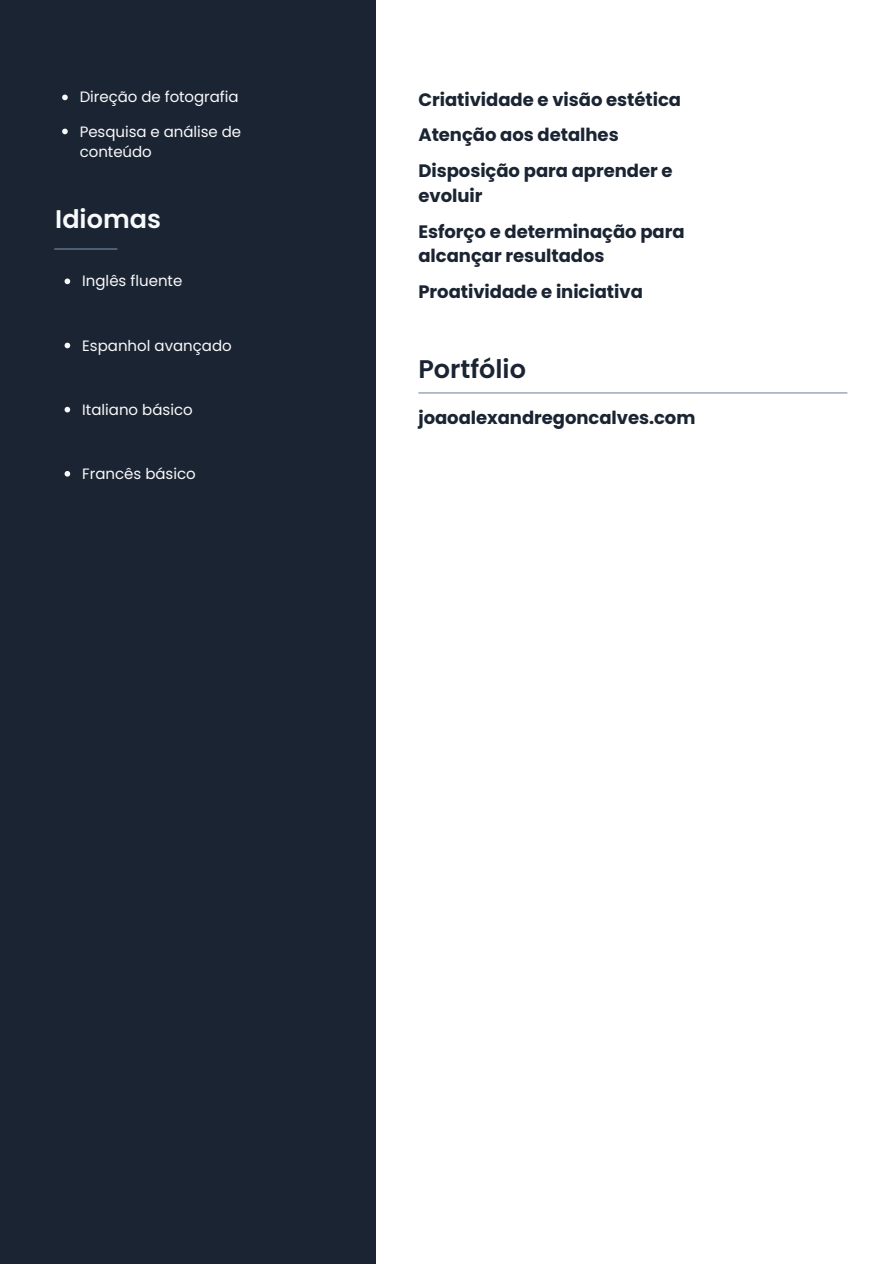
<style>
.page{position:relative;width:894px;height:1264px;background:#fff}
.page>*{position:absolute;margin:0;border:0;box-sizing:border-box;transform-origin:0 0}
.t1{font:600 25.5px "Poppins";color:#1b2432}
.t2{font:600 25.5px "Poppins";color:#f8f9fa}
.t3{font:700 18px/24.8px "Poppins";letter-spacing:-.005em;color:#1b2432}
.t4{font:15px/20.2px "Poppins";color:#f8f9fa}
</style>
<div class="page">
<div style="left:0;top:0;width:375px;height:1263px;background:#1b2432"></div>
<hr style="left:54px;top:248px;width:63px;height:1px;background:#778da9">
<svg style="left:65px;top:278px;width:5px;height:6px"></svg>
<svg style="left:65px;top:343px;width:5px;height:5px"></svg>
<svg style="left:62px;top:95px;width:6px;height:5px"></svg>
<svg style="left:62px;top:129px;width:6px;height:5px"></svg>
<svg style="left:65px;top:407px;width:5px;height:5px"></svg>
<svg style="left:65px;top:471px;width:5px;height:5px"></svg>
<hr style="left:418px;top:392px;width:429px;height:1px;background:#778da9">
<p class="t4" style="left:80px;top:87px;width:160px">Direção de fotografia</p>
<p class="t4" style="left:80px;top:121px;width:163px">Pesquisa e análise de conteúdo</p>
<h1 class="t2" style="left:55px;top:201px;width:107px">Idiomas</h1>
<p class="t4" style="left:82px;top:271px;width:102px">Inglês fluente</p>
<p class="t4" style="left:82px;top:335px;width:151px">Espanhol avançado</p>
<p class="t4" style="left:82px;top:399px;width:112px">Italiano básico</p>
<p class="t4" style="left:82px;top:463px;width:115px">Francês básico</p>
<p class="t3" style="left:418px;top:87px;width:264px">Criatividade e visão estética</p>
<h2 class="t3" style="left:418px;top:123px;width:202px">Atenção aos detalhes</h2>
<h2 class="t3" style="left:418px;top:158px;width:255px">Disposição para aprender e evoluir</h2>
<h2 class="t3" style="left:418px;top:219px;width:268px">Esforço e determinação para alcançar resultados</h2>
<h2 class="t3" style="left:418px;top:279px;width:226px">Proatividade e iniciativa</h2>
<h2 class="t1" style="left:418px;top:351px;width:109px">Portfólio</h2>
<h1 class="t3" style="left:418px;top:405px;width:278px">joaoalexandregoncalves.com</h1>
</div>
